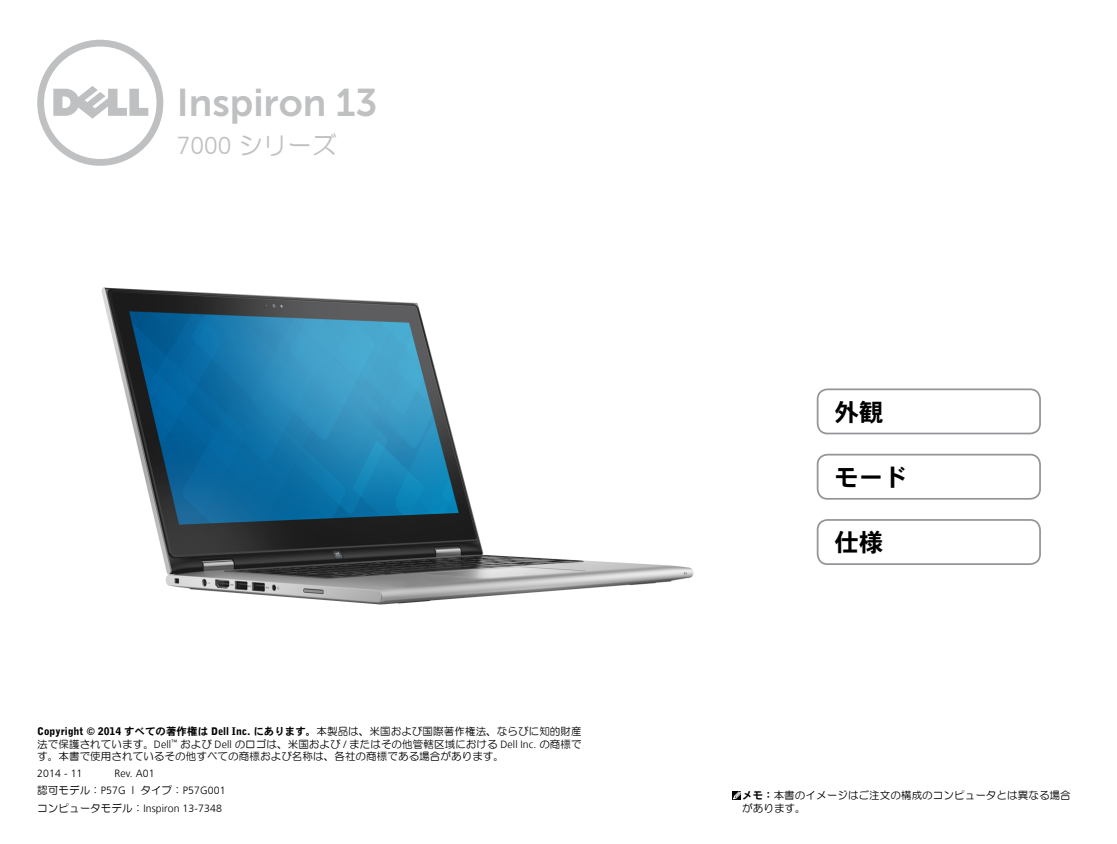
<style>
.page{position:relative;width:1117px;height:844px;background:#fff}
.page>*{position:absolute;margin:0;border:0;box-sizing:border-box;transform-origin:0 0}
.TitleBrand{font:38.5px "Museo Sans For Dell 700";color:#bec0c2}
.Model{font:300 24.5px "Frutiger 45";color:#bec0c2}
.Cover_Title{font:24.5px "DFHS Gothic W7 WIN RKSJ H";color:#000}
.Legal_1{font:10.5px/12.2px "HG Maru Gothic MPRO";letter-spacing:.01em;color:#000;text-align:justify}
.Legal_1-2{font:300 10.5px "Frutiger 45";letter-spacing:.01em;color:#000}
.Note_Legal{font:10.5px/12.2px "HG Maru Gothic MPRO";letter-spacing:.01em;color:#000}
.s1{font-family:"HG Maru Gothic MPRO";font-weight:400}
.s2{font-family:"Bell Gothic BT";font-weight:900}
.s3{font-family:"DFHS Gothic W7 WIN RKSJ H"}
.s4{font-family:"Frutiger 45";font-weight:300}
</style>
<div class="page">
<div style="left:816px;top:388px;width:224px;height:46px;border:2px solid #939598;border-radius:10px"></div>
<div style="left:816px;top:453px;width:224px;height:46px;border:2px solid #939598;border-radius:10px"></div>
<div style="left:816px;top:519px;width:224px;height:46px;border:2px solid #939598;border-radius:10px"></div>
<img style="left:101px;top:287px;width:593px;height:318px">
<svg style="left:37px;top:40px;width:126px;height:126px"></svg>
<div style="left:732px;top:791px;width:8px;height:9px;background:#000"></div>
<svg style="left:733px;top:791px;width:7px;height:8px"></svg>
<p class="TitleBrand" style="left:177px;top:81px;width:202px">Inspiron 13</p>
<p class="Model" style="left:177px;top:132px;width:161px">7000 <span class="s1">シリーズ</span></p>
<p class="Legal_1" style="left:37px;top:725px;width:546px"><span class="s2">Copyright © 2014</span> <span class="s3">すべての著作権は</span> <span class="s2">Dell Inc.</span> <span class="s3">にあります。</span>本製品は、米国および国際著作権法、ならびに知的財産法で保護されています。<span class="s4">Dell</span><sup>™</sup> および <span class="s4">Dell</span> のロゴは、米国および <span class="s4">/</span> またはその他管轄区域における <span class="s4">Dell Inc.</span> の商標です。本書で使用されているその他すべての商標および名称は、各社の商標である場合があります。</p>
<p class="Legal_1-2" style="left:37px;top:767px;width:47px">2014 - 11</p>
<p class="Legal_1-2" style="left:114px;top:767px;width:42px">Rev. A01</p>
<p class="Legal_1-2" style="left:37px;top:784px;width:190px"><span class="s1">認可モデル：</span>P57G | <span class="s1">タイプ：</span>P57G001</p>
<p class="Legal_1-2" style="left:37px;top:801px;width:186px"><span class="s1">コンピュータモデル：</span>Inspiron 13-7348</p>
<p class="Cover_Title" style="left:834px;top:399px;width:50px">外観</p>
<p class="Cover_Title" style="left:834px;top:464px;width:75px">モード</p>
<p class="Cover_Title" style="left:834px;top:530px;width:50px">仕様</p>
<p class="Note_Legal" style="left:742px;top:789px;width:330px"><span class="s3">メモ：</span>本書のイメージはご注文の構成のコンピュータとは異なる場合があります。</p>
</div>
